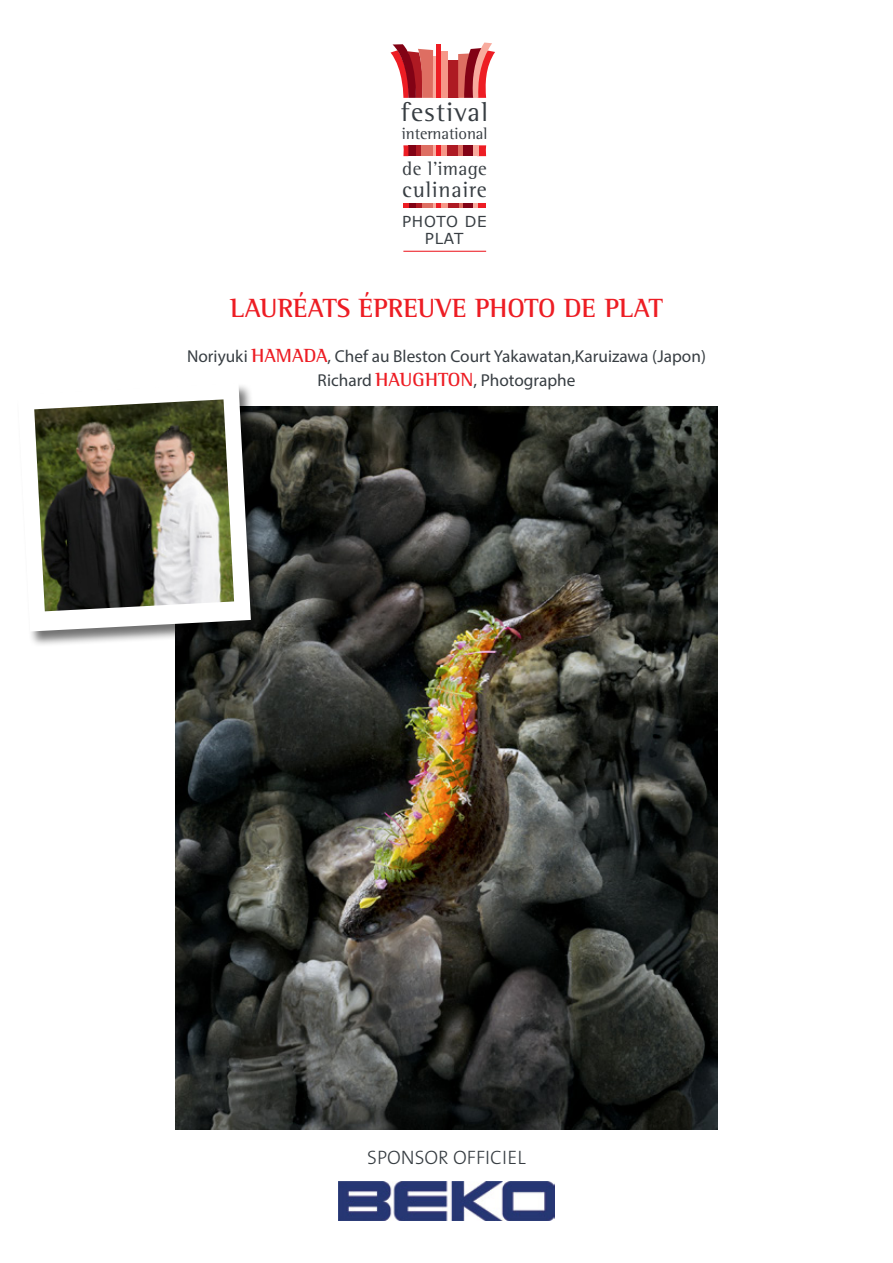
<style>
.page{position:relative;width:893px;height:1263px;background:#fff}
.page>*{position:absolute;margin:0;border:0;box-sizing:border-box;transform-origin:0 0}
.t1{font:27.3px "Rotis Semi Serif";letter-spacing:.05em;color:#373d42}
.t2{font:700 27px "Rotis Semi Serif";color:#ed1d24}
.t3{font:22.5px "Rotis Semi Serif";letter-spacing:.04em;color:#373d42}
.t4{font:300 19.5px "The Sans";color:#373d42}
.t5{font:19.5px "Rotis Semi Serif";letter-spacing:.015em;color:#373d42}
.t6{font:17.25px/24px "Myriad Pro";color:#373d42;text-align:center}
.t7{font:16.65px "Rotis Semi Serif";letter-spacing:-.005em;color:#373d42}
.t8{font:15.15px/17.2px "Verdana";letter-spacing:.05em;color:#373d42;text-align:center}
.s1{font-family:"Rotis Semi Serif";font-weight:700;font-size:19.5px;color:#ed1d24}
</style>
<div class="page">
<hr style="left:403px;top:251px;width:83px;height:1px;background:#ed1d24">
<div style="left:440px;top:203px;width:8px;height:5px;background:#f69788"></div>
<div style="left:408px;top:203px;width:9px;height:5px;background:#820215"></div>
<div style="left:421px;top:203px;width:13px;height:5px;background:#de6e62"></div>
<svg style="left:458px;top:203px;width:5px;height:5px"></svg>
<svg style="left:473px;top:203px;width:6px;height:5px"></svg>
<svg style="left:479px;top:203px;width:7px;height:5px"></svg>
<div style="left:448px;top:203px;width:10px;height:5px;background:#ae1a23"></div>
<svg style="left:403px;top:203px;width:6px;height:5px"></svg>
<svg style="left:416px;top:203px;width:6px;height:5px"></svg>
<div style="left:463px;top:203px;width:10px;height:5px;background:#820215"></div>
<svg style="left:433px;top:203px;width:8px;height:5px"></svg>
<div style="left:447px;top:60px;width:12px;height:38px;background:#ae1a23"></div>
<hr style="left:432px;top:57px;width:4px;height:41px;background:#f8ab9e">
<svg style="left:391px;top:44px;width:42px;height:54px"></svg>
<div style="left:436px;top:45px;width:5px;height:53px;background:#ed1d24"></div>
<div style="left:441px;top:51px;width:7px;height:47px;background:#f69788"></div>
<div style="left:440px;top:145px;width:8px;height:11px;background:#f69788"></div>
<div style="left:408px;top:145px;width:9px;height:11px;background:#820215"></div>
<div style="left:457px;top:145px;width:8px;height:11px;background:#de6e62"></div>
<svg style="left:479px;top:145px;width:7px;height:11px"></svg>
<div style="left:447px;top:145px;width:11px;height:11px;background:#ae1a23"></div>
<svg style="left:403px;top:145px;width:5px;height:11px"></svg>
<div style="left:416px;top:145px;width:5px;height:11px;background:#ae1a23"></div>
<hr style="left:433px;top:145px;width:4px;height:11px;background:#f8ab9e">
<div style="left:463px;top:145px;width:10px;height:11px;background:#820215"></div>
<div style="left:421px;top:145px;width:12px;height:11px;background:#de6e62"></div>
<div style="left:436px;top:145px;width:5px;height:11px;background:#ed1d24"></div>
<div style="left:473px;top:145px;width:6px;height:11px;background:#f8ab9e"></div>
<svg style="left:458px;top:43px;width:37px;height:55px"></svg>
<img style="left:338px;top:1181px;width:216px;height:39px">
<img style="left:176px;top:407px;width:541px;height:722px">
<div style="left:16px;top:383px;width:249px;height:264px;background:#000;opacity:.55"></div>
<svg style="left:18px;top:383px;width:233px;height:248px"></svg>
<img style="left:34px;top:399px;width:200px;height:212px">
<h1 class="t1" style="left:401px;top:96px;width:89px">festival</h1>
<p class="t5" style="left:402px;top:157px;width:86px">de l’image</p>
<p class="t7" style="left:402px;top:123px;width:87px">international</p>
<h3 class="t3" style="left:402px;top:176px;width:86px">culinaire</h3>
<p class="t8" style="left:402px;top:212px;width:86px">PHOTO DE<br>PLAT</p>
<h2 class="t2" style="left:230px;top:291px;width:405px">LAURÉATS ÉPREUVE PHOTO DE PLAT</h2>
<p class="t6" style="left:187px;top:343px;width:520px">Noriyuki <span class="s1">HAMADA</span>, Chef au Bleston Court Yakawatan,Karuizawa (Japon)<br>Richard <span class="s1">HAU GHTON</span>, Photographe</p>
<p class="t4" style="left:367px;top:1142px;width:157px">SPONSOR OFFICIEL</p>
</div>
